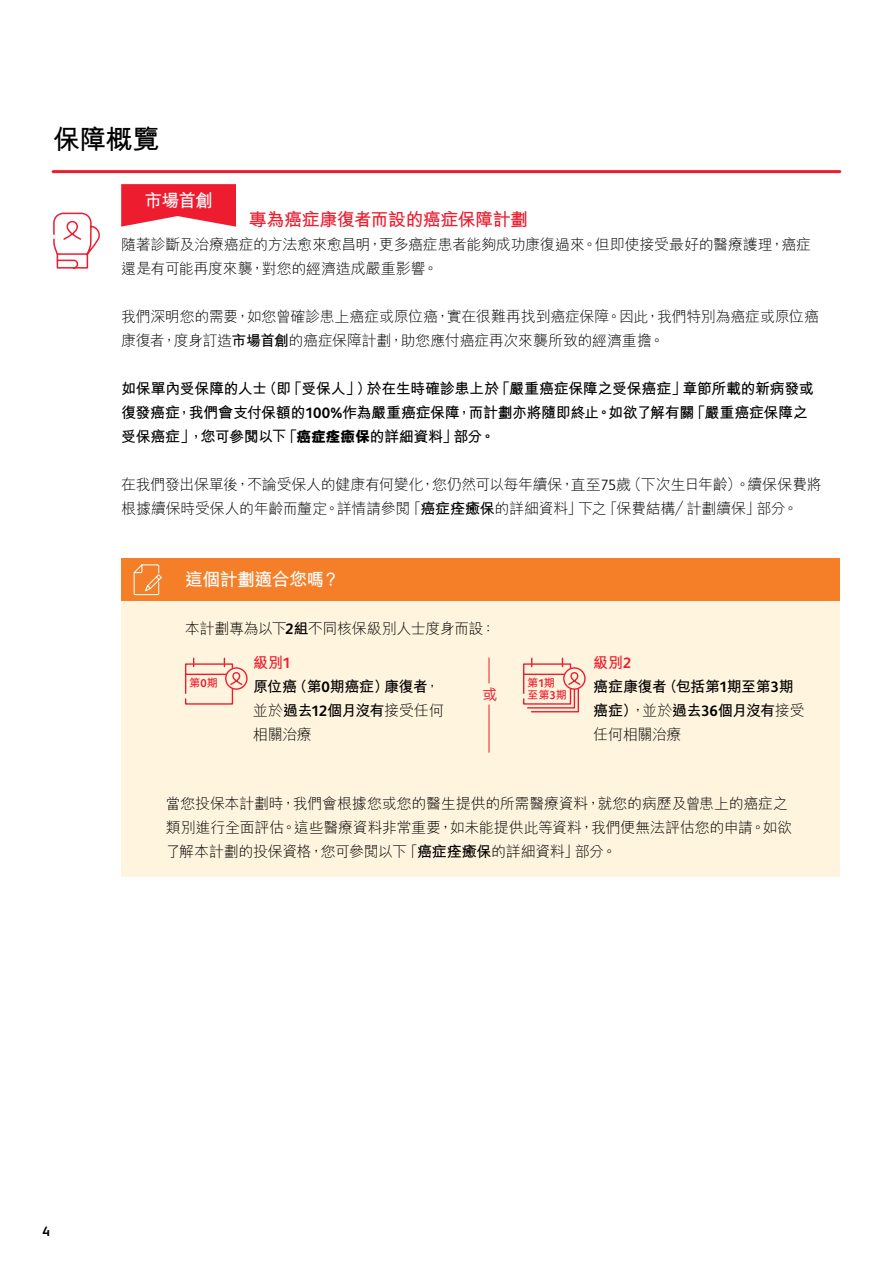
<style>
.page{position:relative;width:893px;height:1263px;background:#fff}
.page>*{position:absolute;margin:0;border:0;box-sizing:border-box;transform-origin:0 0}
.t1{font:700 27px "M Hei HK";color:#000}
.t2{font:700 18px "M Hei HK";letter-spacing:-.03em;color:#ed1c2e}
.t3{font:700 18px "M Hei HK";letter-spacing:-.04em;color:#fff}
.t4{font:300 15px/24px "M Hei HK";letter-spacing:-.02em;color:#000}
.t5{font:700 15px/24px "M Hei HK";letter-spacing:-.025em;color:#000}
.t6{font:500 15px "M Hei HK";color:#ed1c2e}
.t7{font:700 13.5px "FS Albert Pro";color:#000}
.t8{font:700 11.25px/12px "M Hei HK";color:#ed1c2e}
.s1{font-weight:700}
.s2{font-family:"FS Albert Pro"}
.s3{font-weight:800}
.s4{font-family:"FS Albert Pro";font-weight:700}
.s5{color:#ed1c2e}
.s6{font-family:"FS Albert Pro";color:#ed1c2e}
.s7{font-weight:300}
</style>
<div class="page">
<hr style="left:53px;top:170px;width:787px;height:3px;background:#ed1c2e">
<svg style="left:53px;top:212px;width:47px;height:57px"></svg>
<div style="left:121px;top:558px;width:719px;height:319px;background:#fff4de"></div>
<div style="left:121px;top:558px;width:719px;height:43px;background:#f57e29"></div>
<svg style="left:133px;top:564px;width:29px;height:31px"></svg>
<div style="left:563px;top:667px;width:23px;height:23px;border:1px solid #ed1c2e;border-radius:50%"></div>
<svg style="left:523px;top:658px;width:59px;height:55px"></svg>
<div style="left:225px;top:667px;width:23px;height:23px;border:1px solid #ed1c2e;border-radius:50%"></div>
<svg style="left:185px;top:658px;width:59px;height:47px"></svg>
<hr style="left:489px;top:657px;width:1px;height:96px;background:#ed1c2e">
<div style="left:478px;top:683px;width:22px;height:22px;background:#fff4de;border-radius:50%"></div>
<svg style="left:121px;top:184px;width:115px;height:43px;background:#ef3a4a"></svg>
<h1 class="t1" style="left:53px;top:119px;width:108px">保障概覽</h1>
<p class="t3" style="left:144px;top:188px;width:70px">市場首創</p>
<p class="t2" style="left:249px;top:206px;width:281px">專為癌症康復者而設的癌症保障計劃</p>
<p class="t4" style="left:121px;top:232px;width:691px">隨著診斷及治療癌症的方法愈來愈昌明，更多癌症患者能夠成功康復過來。但即使接受最好的醫療護理，癌症還是有可能再度來襲，對您的經濟造成嚴重影響。</p>
<p class="t4" style="left:121px;top:304px;width:699px">我們深明您的需要，如您曾確診患上癌症或原位癌，實在很難再找到癌症保障。因此，我們特別為癌症或原位癌康復者，度身訂造<span class="s1">市場首創</span>的癌症保障計劃，助您應付癌症再次來襲所致的經濟重擔。</p>
<p class="t5" style="left:121px;top:375px;width:694px">如保單內受保障的人士（即「受保人」）於在生時確診患上於「嚴重癌症保障之受保癌症」章節所載的新病發或復發癌症，我們會支付保額的<span class="s2">100%</span>作為嚴重癌症保障，而計劃亦將隨即終止。如欲了解有關「嚴重癌症保障之受保癌症」，您可參閱以下「<span class="s3">癌症痊癒保</span>的詳細資料」部分。</p>
<p class="t4" style="left:121px;top:472px;width:702px">在我們發出保單後，不論受保人的健康有何變化，您仍然可以每年續保，直至<span class="s2">75</span>歲（下次生日年齡）。續保保費將根據續保時受保人的年齡而釐定。詳情請參閱「<span class="s1">癌症痊癒保</span>的詳細資料」下之「保費結構／計劃續保」部分。</p>
<p class="t3" style="left:185px;top:566px;width:156px">這個計劃適合您嗎？</p>
<p class="t4" style="left:185px;top:616px;width:312px">本計劃專為以下<span class="s4">2</span><span class="s1">組</span>不同核保級別人士度身而設：</p>
<p class="t8" style="left:189px;top:676px;width:30px">第<span class="s2">0</span>期</p>
<p class="t5" style="left:253px;top:649px;width:193px"><span class="s5">級別</span><span class="s6">1<br></span>原位癌（第<span class="s2">0</span>期癌症）康復者<span class="s7">，並於</span>過去<span class="s2">12</span>個月沒有<span class="s7">接受任何相關治療</span></p>
<p class="t5" style="left:593px;top:649px;width:213px"><span class="s5">級別</span><span class="s6">2<br></span>癌症康復者（包括第<span class="s2">1</span>期至第<span class="s2">3</span>期癌症）<span class="s7">，並於</span>過去<span class="s2">36</span>個月沒有<span class="s7">接受任何相關治療</span></p>
<p class="t6" style="left:483px;top:683px;width:16px">或</p>
<p class="t8" style="left:527px;top:676px;width:41px">第<span class="s2">1</span>期至第<span class="s2">3</span>期</p>
<p class="t4" style="left:166px;top:792px;width:628px">當您投保本計劃時，我們會根據您或您的醫生提供的所需醫療資料，就您的病歷及曾患上的癌症之類別進行全面評估。這些醫療資料非常重要，如未能提供此等資料，我們便無法評估您的申請。如欲了解本計劃的投保資格，您可參閱以下「<span class="s1">癌症痊癒保</span>的詳細資料」部分。</p>
<p class="t7" style="left:43px;top:1222px;width:9px">4</p>
</div>
